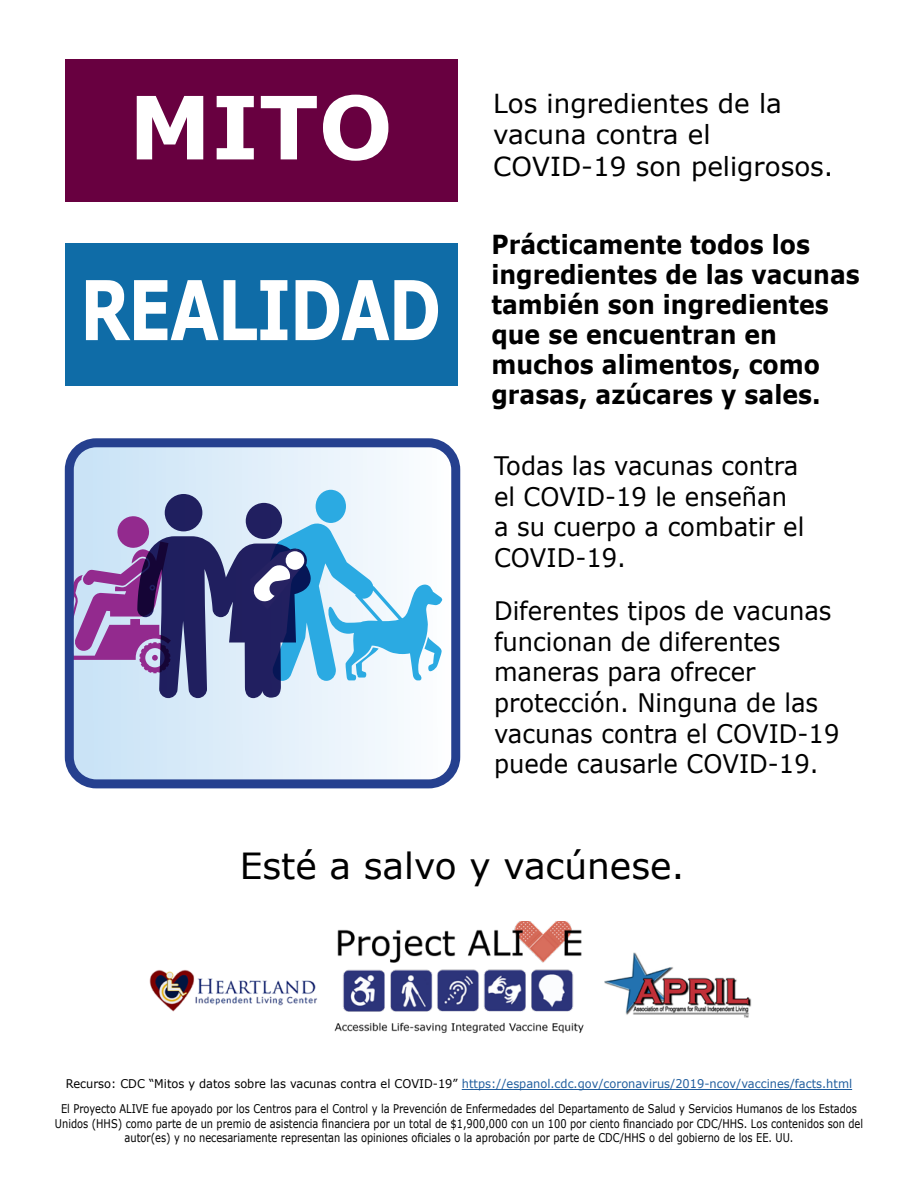
<style>
.page{position:relative;width:918px;height:1188px;background:#fff}
.page>*{position:absolute;margin:0;border:0;box-sizing:border-box;transform-origin:0 0}
.t1{font:700 87.3px "Verdana";color:#fff}
.t2{font:700 82.5px "Verdana";letter-spacing:-.025em;color:#fff;scale:.77 1}
.t3{font:36px "Verdana";color:#000}
.t4{font:700 26.25px/30px "Verdana";color:#000;scale:.9 1}
.t5{font:26.25px "Verdana";color:#000}
.t6{font:25.5px/30.6px "Verdana";color:#000;scale:.95 1}
.t7{font:12px/14.4px "Verdana";color:#000;text-align:center;scale:.82 1}
.t8{font:12px "Verdana";color:#215e9e;scale:.95 1}
.s1{color:#000}
</style>
<div class="page">
<hr style="left:462px;top:1089px;width:390px;height:1px;background:#215e9e">
<div style="left:65px;top:59px;width:393px;height:143px;background:#680040"></div>
<div style="left:65px;top:244px;width:393px;height:142px;background:#0f6ca7"></div>
<svg style="left:75px;top:448px;width:375px;height:330px"></svg>
<svg style="left:75px;top:490px;width:368px;height:208px"></svg>
<div style="left:65px;top:438px;width:395px;height:350px;border:9px solid #25408f;border-radius:27px"></div>
<img style="left:334px;top:922px;width:250px;height:111px">
<img style="left:604px;top:952px;width:148px;height:66px">
<img style="left:149px;top:969px;width:168px;height:43px">
<h1 class="t1" style="left:129px;top:66px;width:266px">MITO</h1>
<h1 class="t2" style="left:80px;top:252px;width:471px">REALIDAD</h1>
<p class="t5" style="left:493px;top:85px;width:290px">Los ingredientes de la</p>
<p class="t5" style="left:493px;top:117px;width:219px">vacuna contra el</p>
<p class="t5" style="left:493px;top:148px;width:342px">COVID-19 son peligrosos.</p>
<p class="t4" style="left:491px;top:229px;width:411px">Prácticamente todos los ingredientes de las vacunas también son ingredientes que se encuentran en muchos alimentos, como grasas, azúcares y sales.</p>
<p class="t6" style="left:494px;top:450px;width:322px">Todas las vacunas contra</p>
<p class="t6" style="left:494px;top:481px;width:328px">el COVID-19 le enseñan a su cuerpo a combatir el<br>COVID-19.</p>
<p class="t6" style="left:494px;top:595px;width:357px">Diferentes tipos de vacunas funcionan de diferentes maneras para ofrecer</p>
<p class="t6" style="left:494px;top:687px;width:365px">protección. Ninguna de las vacunas contra el COVID-19 puede causarle COVID-19.</p>
<p class="t3" style="left:240px;top:841px;width:447px">Esté a salvo y vacúnese.</p>
<p class="t8" style="left:66px;top:1076px;width:829px"><span class="s1">Recurso: CDC “Mitos y datos sobre las vacunas contra el COVID-19”</span> https://espanol.cdc.gov/coronavirus/2019-ncov/vaccines/facts.html</p>
<p class="t7" style="left:61px;top:1102px;width:972px">El Proyecto ALIVE fue apoyado por los Centros para el Control y la Prevención de Enfermedades del Departamento de Salud y Servicios Humanos de los Estados</p>
<p class="t7" style="left:55px;top:1116px;width:987px">Unidos (HHS) como parte de un premio de asistencia financiera por un total de $1,900,000 con un 100 por ciento financiado por CDC/HHS. Los contenidos son del autor(es) y no necesariamente representan las opiniones oficiales o la aprobación por parte de CDC/HHS o del gobierno de los EE. UU.</p>
</div>
